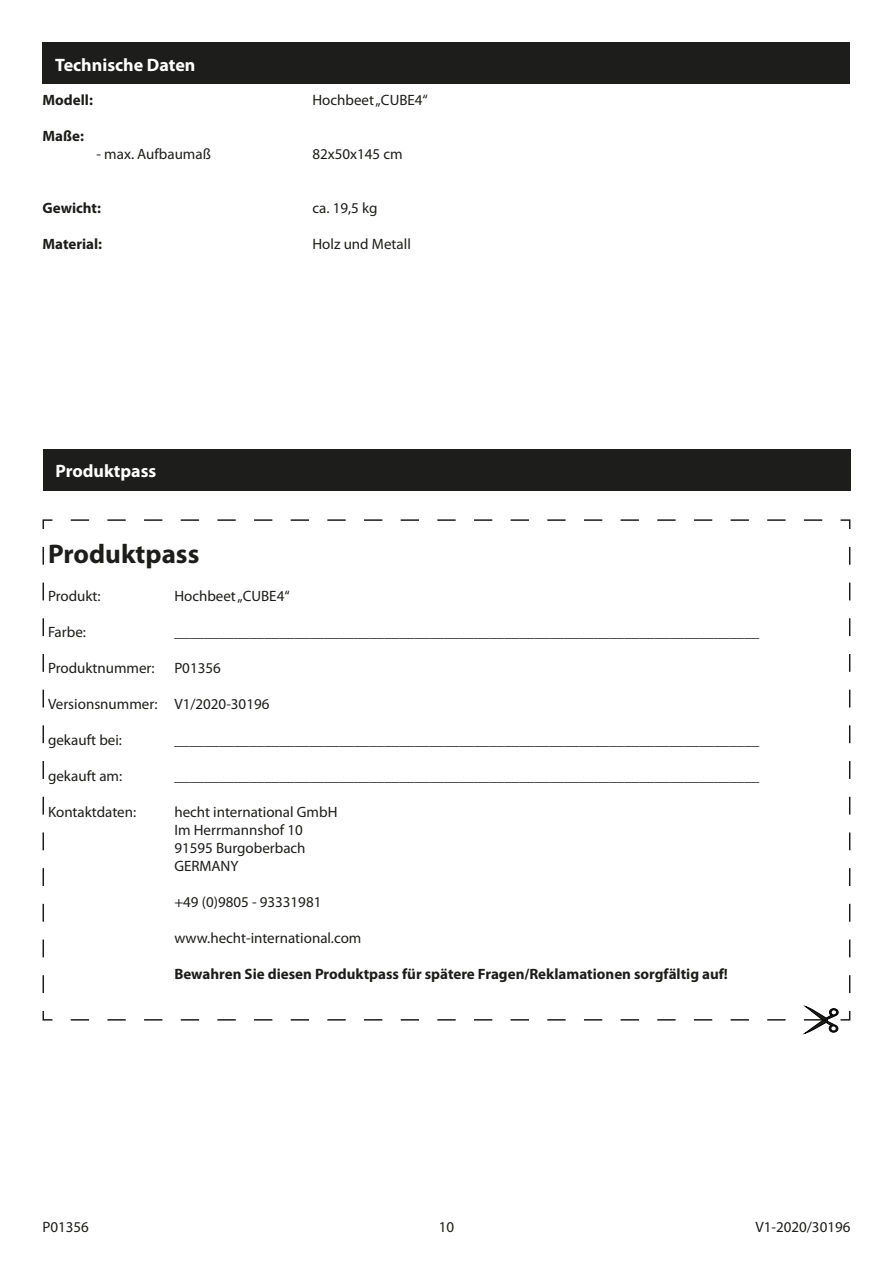
<style>
.page{position:relative;width:893px;height:1263px;background:#fff}
.page>*{position:absolute;margin:0;border:0;box-sizing:border-box;transform-origin:0 0}
.t1{font:700 27px "Myriad Pro";color:#1d1d1b}
.Überschrift_Balken{font:700 18px "Myriad Pro";color:#fff}
.Fließtext{font:15px "Myriad Pro";color:#1d1d1b}
.Fließtext-2{font:700 15px "Myriad Pro";color:#1d1d1b}
</style>
<div class="page">
<div style="left:43px;top:43px;width:807px;height:41px;background:#1d1d1b"></div>
<div style="left:43px;top:449px;width:808px;height:41px;background:#1d1d1b"></div>
<svg style="left:42px;top:519px;width:809px;height:502px"></svg>
<svg style="left:71px;top:1006px;width:768px;height:27px"></svg>
<p class="Überschrift_Balken" style="left:55px;top:53px;width:142px">Technische Daten</p>
<p class="Fließtext-2" style="left:43px;top:90px;width:52px">Modell:</p>
<p class="Fließtext" style="left:313px;top:91px;width:117px">Hochbeet „CUBE4“</p>
<p class="Fließtext-2" style="left:43px;top:126px;width:43px">Maße:</p>
<p class="Fließtext" style="left:97px;top:145px;width:116px">- max. Aufbaumaß</p>
<p class="Fließtext" style="left:313px;top:145px;width:92px">82x50x145 cm</p>
<p class="Fließtext-2" style="left:43px;top:198px;width:60px">Gewicht:</p>
<p class="Fließtext" style="left:313px;top:199px;width:67px">ca. 19,5 kg</p>
<p class="Fließtext-2" style="left:43px;top:234px;width:61px">Material:</p>
<p class="Fließtext" style="left:313px;top:235px;width:100px">Holz und Metall</p>
<p class="Überschrift_Balken" style="left:55px;top:459px;width:102px">Produktpass</p>
<p class="t1" style="left:48px;top:537px;width:153px">Produktpass</p>
<p class="Fließtext" style="left:48px;top:587px;width:54px">Produkt:</p>
<p class="Fließtext" style="left:48px;top:623px;width:39px">Farbe:</p>
<p class="Fließtext" style="left:48px;top:659px;width:108px">Produktnummer:</p>
<p class="Fließtext" style="left:48px;top:695px;width:111px">Versionsnummer:</p>
<p class="Fließtext" style="left:48px;top:731px;width:76px">gekauft bei:</p>
<p class="Fließtext" style="left:48px;top:767px;width:76px">gekauft am:</p>
<p class="Fließtext" style="left:48px;top:803px;width:90px">Kontaktdaten:</p>
<p class="Fließtext" style="left:174px;top:587px;width:117px">Hochbeet „CUBE4“</p>
<p class="Fließtext" style="left:174px;top:623px;width:9px">______________________________________________________________________________</p>
<p class="Fließtext" style="left:174px;top:659px;width:48px">P01356</p>
<p class="Fließtext" style="left:174px;top:695px;width:97px">V1/2020-30196</p>
<p class="Fließtext" style="left:174px;top:731px;width:9px">______________________________________________________________________________</p>
<p class="Fließtext" style="left:174px;top:767px;width:9px">______________________________________________________________________________</p>
<p class="Fließtext" style="left:174px;top:803px;width:165px">hecht international GmbH</p>
<p class="Fließtext" style="left:174px;top:821px;width:130px">Im Herrmannshof 10</p>
<p class="Fließtext" style="left:174px;top:839px;width:133px">91595 Burgoberbach</p>
<p class="Fließtext" style="left:174px;top:857px;width:66px">GERMANY</p>
<p class="Fließtext" style="left:174px;top:893px;width:149px">+49 (0)9805 - 93331981</p>
<p class="Fließtext" style="left:174px;top:929px;width:189px">www.hecht-international.com</p>
<p class="Fließtext-2" style="left:174px;top:964px;width:555px">Bewahren Sie diesen Produktpass für spätere Fragen/Reklamationen sorgfältig auf!</p>
<p class="Fließtext" style="left:43px;top:1217px;width:48px">P01356</p>
<p class="Fließtext" style="left:439px;top:1217px;width:17px">10</p>
<p class="Fließtext" style="left:755px;top:1217px;width:97px">V1-2020/30196</p>
</div>
